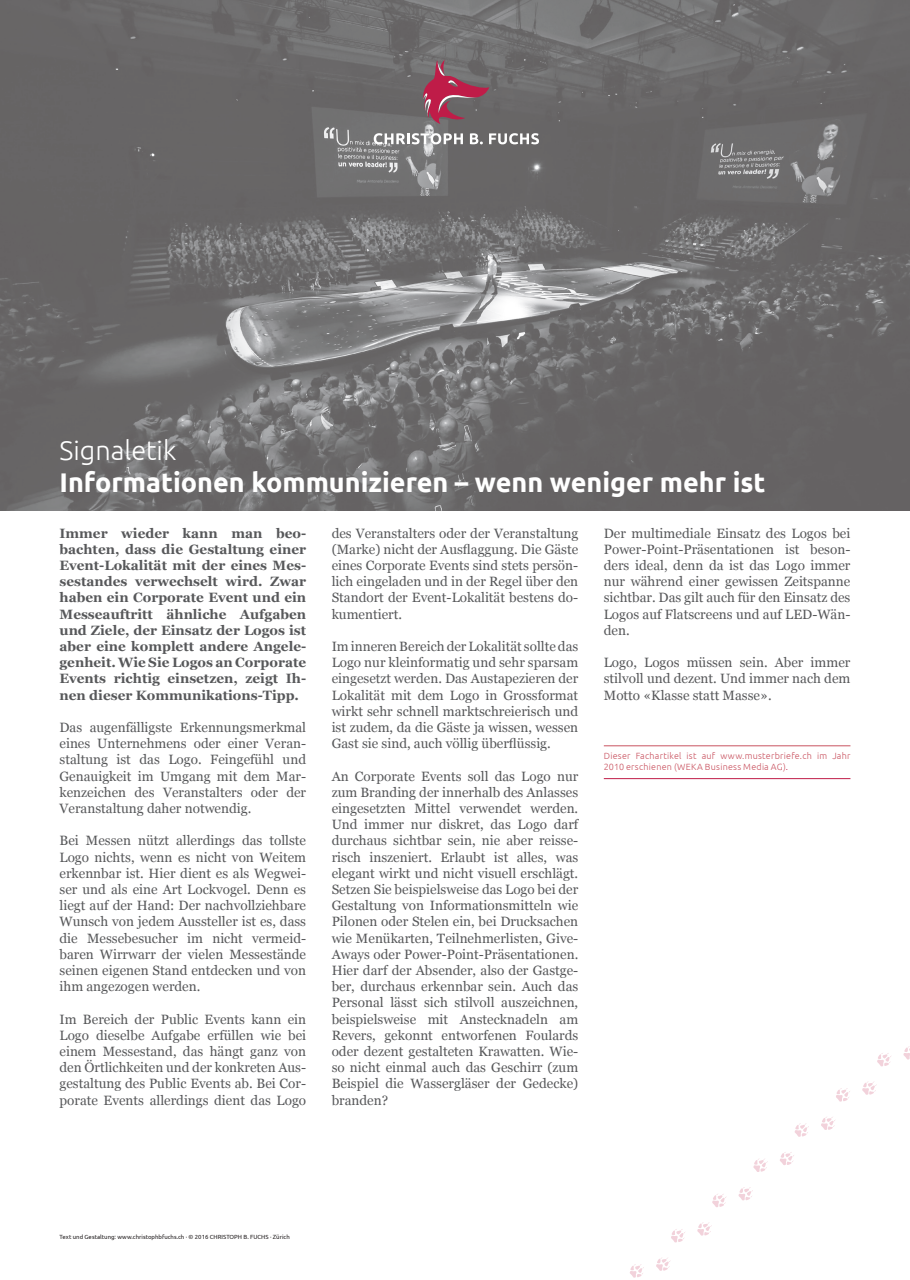
<style>
.page{position:relative;width:910px;height:1280px;background:#fff}
.page>*{position:absolute;margin:0;border:0;box-sizing:border-box;transform-origin:0 0}
.t1{font:700 27px "Ubuntu";color:#fff}
.t2{font:300 27px "Ubuntu";color:#fff}
.t3{font:13.5px/16.2px "Georgia";color:#57585a;text-align:justify}
.t4{font:700 13.5px/16.2px "Georgia";color:#57585a;text-align:justify}
.t5{font:300 9px/10.8px "Ubuntu";letter-spacing:.025em;color:#c95360}
.t6{font:6px "Ubuntu";color:#231f20}
.s1{color:#bf1c48}
</style>
<div class="page">
<img style="left:0;top:0;width:910px;height:510px">
<svg style="left:903px;top:1046px;width:7px;height:14px"></svg>
<svg style="left:862px;top:1082px;width:15px;height:13px"></svg>
<svg style="left:821px;top:1117px;width:14px;height:13px"></svg>
<svg style="left:780px;top:1152px;width:14px;height:13px"></svg>
<svg style="left:738px;top:1187px;width:15px;height:14px"></svg>
<svg style="left:697px;top:1222px;width:15px;height:14px"></svg>
<svg style="left:656px;top:1258px;width:15px;height:13px"></svg>
<svg style="left:877px;top:1053px;width:14px;height:14px"></svg>
<svg style="left:836px;top:1088px;width:14px;height:14px"></svg>
<svg style="left:794px;top:1123px;width:15px;height:14px"></svg>
<svg style="left:753px;top:1159px;width:15px;height:13px"></svg>
<svg style="left:712px;top:1194px;width:14px;height:13px"></svg>
<svg style="left:671px;top:1229px;width:14px;height:14px"></svg>
<svg style="left:630px;top:1264px;width:14px;height:14px"></svg>
<svg style="left:422px;top:60px;width:67px;height:64px;background:#8c5665"></svg>
<svg style="left:374px;top:133px;width:89px;height:11px"></svg>
<svg style="left:470px;top:133px;width:13px;height:11px"></svg>
<svg style="left:489px;top:133px;width:50px;height:11px"></svg>
<hr style="left:604px;top:745px;width:246px;height:1px;background:#c95360">
<hr style="left:604px;top:778px;width:246px;height:1px;background:#bf1c48">
<p class="t2" style="left:60px;top:434px;width:118px">Signaletik</p>
<p class="t1" style="left:60px;top:466px;width:707px">Informationen kommunizieren – wenn weniger mehr ist</p>
<p class="t4" style="left:60px;top:525px;width:248px">Immer wieder kann man beo&shy;bachten, dass die Gestaltung einer Event-Lokalität mit der eines Mes&shy;sestandes verwechselt wird. Zwar haben ein Corporate Event und ein Messeauftritt ähnliche Aufgaben und Ziele, der Einsatz der Logos ist aber eine komplett andere Angele&shy;genheit. Wie Sie Logos an Corporate Events richtig einsetzen, zeigt Ih&shy;nen dieser Kommunikations-Tipp.</p>
<p class="t3" style="left:60px;top:719px;width:248px">Das augenfälligste Erkennungsmerkmal eines Unternehmens oder einer Veran&shy;staltung ist das Logo. Feingefühl und Genauigkeit im Umgang mit dem Mar&shy;kenzeichen des Veranstalters oder der Veranstaltung daher notwendig.</p>
<p class="t3" style="left:60px;top:833px;width:248px">Bei Messen nützt allerdings das tollste Logo nichts, wenn es nicht von Weitem erkennbar ist. Hier dient es als Wegwei&shy;ser und als eine Art Lockvogel. Denn es liegt auf der Hand: Der nachvollziehbare Wunsch von jedem Aussteller ist es, dass die Messebesucher im nicht vermeid&shy;baren Wirrwarr der vielen Messestände seinen eigenen Stand entdecken und von ihm angezogen werden.</p>
<p class="t3" style="left:60px;top:1011px;width:248px">Im Bereich der Public Events kann ein Logo dieselbe Aufgabe erfüllen wie bei einem Messestand, das hängt ganz von den Örtlichkeiten und der konkreten Aus&shy;gestaltung des Public Events ab. Bei Cor&shy;porate Events allerdings dient das Logo</p>
<p class="t3" style="left:332px;top:525px;width:248px">des Veranstalters oder der Veranstaltung (Marke) nicht der Ausflaggung. Die Gäste eines Corporate Events sind stets persön&shy;lich eingeladen und in der Regel über den Standort der Event-Lokalität bestens do&shy;kumentiert.</p>
<p class="t3" style="left:332px;top:638px;width:248px">Im inneren Bereich der Lokalität sollte das Logo nur kleinformatig und sehr sparsam eingesetzt werden. Das Austapezieren der Lokalität mit dem Logo in Grossformat wirkt sehr schnell marktschreierisch und ist zudem, da die Gäste ja wissen, wessen Gast sie sind, auch völlig überflüssig.</p>
<p class="t3" style="left:332px;top:768px;width:248px">An Corporate Events soll das Logo nur zum Branding der innerhalb des Anlasses eingesetzten Mittel verwendet werden.<br>Und immer nur diskret, das Logo darf durchaus sichtbar sein, nie aber reisse&shy;risch inszeniert. Erlaubt ist alles, was elegant wirkt und nicht visuell erschlägt.<br>Setzen Sie beispielsweise das Logo bei der Gestaltung von Informationsmitteln wie Pilonen oder Stelen ein, bei Drucksachen wie Menükarten, Teilnehmerlisten, Give-Aways oder Power-Point-Präsentationen.<br>Hier darf der Absender, also der Gastge&shy;ber, durchaus erkennbar sein. Auch das Personal lässt sich stilvoll auszeichnen, beispielsweise mit Anstecknadeln am Revers, gekonnt entworfenen Foulards oder dezent gestalteten Krawatten. Wie&shy;so nicht einmal auch das Geschirr (zum Beispiel die Wassergläser der Gedecke) branden?</p>
<p class="t3" style="left:604px;top:525px;width:248px">Der multimediale Einsatz des Logos bei Power-Point-Präsentationen ist beson&shy;ders ideal, denn da ist das Logo immer nur während einer gewissen Zeitspanne sichtbar. Das gilt auch für den Einsatz des Logos auf Flatscreens und auf LED-Wän&shy;den.</p>
<p class="t3" style="left:604px;top:655px;width:248px">Logo, Logos müssen sein. Aber immer stilvoll und dezent. Und immer nach dem Motto «Klasse statt Masse».</p>
<p class="t5" style="left:604px;top:750px;width:248px">Dieser Fachartikel ist auf www.musterbriefe.ch im Jahr<br>2010 erschienen (WEKA Business Media AG)<span class="s1">.</span></p>
<p class="t6" style="left:60px;top:1233px;width:232px">Text und Gestaltung: www.christophbfuchs.ch · © 2016 CHRISTOPH B. FUCHS · Zürich</p>
</div>
